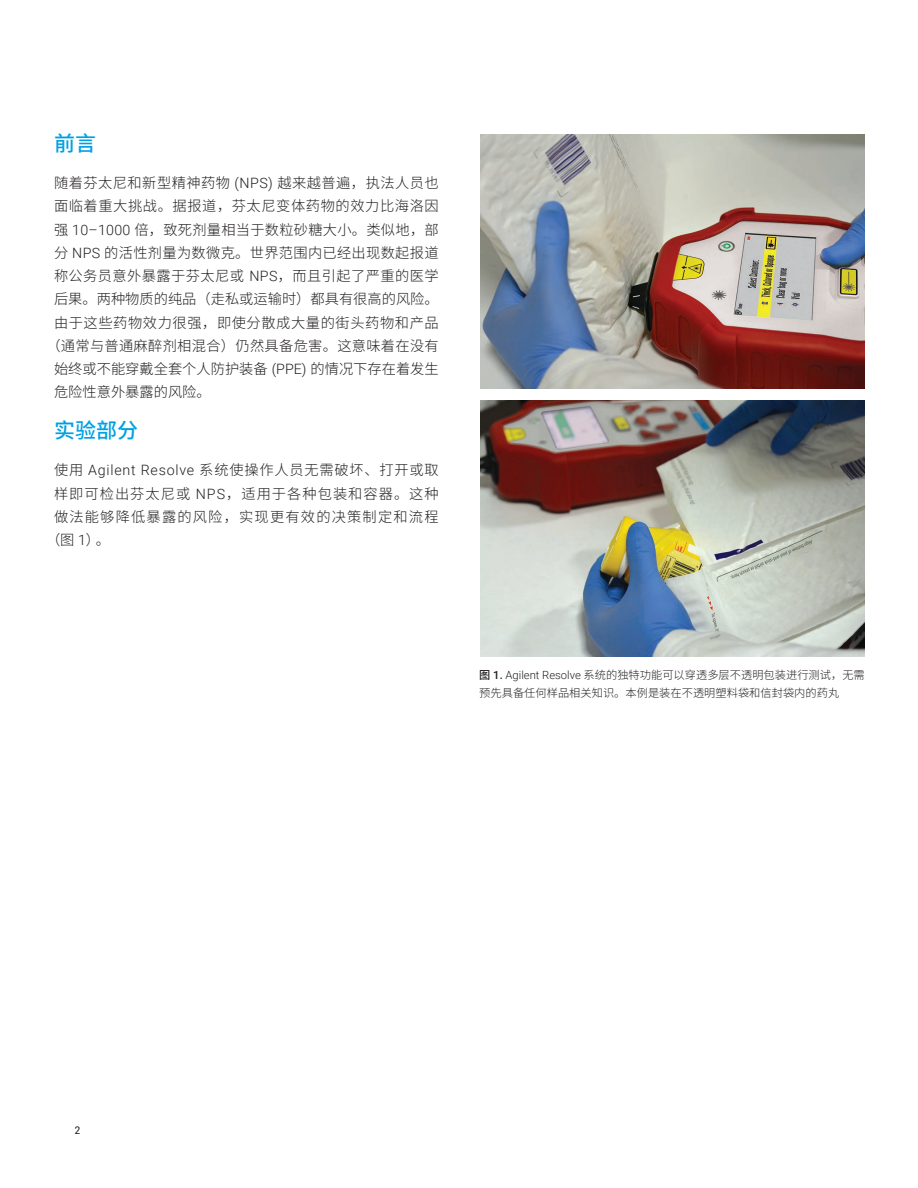
<style>
.page{position:relative;width:918px;height:1188px;background:#fff}
.page>*{position:absolute;margin:0;border:0;box-sizing:border-box;transform-origin:0 0}
.t1{font:500 21px "Noto Sans CJ Ksc";color:#00a1e3}
.t2{font:300 14.25px "Noto Sans CJ Ksc";letter-spacing:.03em;color:#231f20}
.t3{font:300 14.25px "Noto Sans CJ Ksc";color:#231f20}
.t4{font:300 14.25px "Noto Sans CJ Ksc";letter-spacing:.055em;color:#231f20}
.t5{font:300 14.25px "Noto Sans CJ Ksc";letter-spacing:.07em;color:#231f20}
.t6{font:300 14.25px "Noto Sans CJ Ksc";letter-spacing:.085em;color:#231f20}
.t7{font:300 11.25px/18px "Noto Sans CJ Ksc";color:#231f20}
.t8{font:10.5px "Roboto";color:#231f20}
.s1{font-family:"Roboto"}
.s2{font-weight:500}
.s3{font-family:"Roboto";font-weight:500}
</style>
<div class="page">
<img style="left:480px;top:135px;width:385px;height:254px">
<img style="left:480px;top:401px;width:385px;height:256px">
<h1 class="t1" style="left:54px;top:131px;width:43px">前言</h1>
<p class="t2" style="left:54px;top:175px;width:386px">随着芬太尼和新型精神药物 <span class="s1">(NPS)</span> 越来越普遍，执法人员也</p>
<p class="t2" style="left:54px;top:198px;width:386px">面临着重大挑战。据报道，芬太尼变体药物的效力比海洛因</p>
<p class="t2" style="left:54px;top:221px;width:386px">强 <span class="s1">10–1000</span> 倍，致死剂量相当于数粒砂糖大小。类似地，部</p>
<p class="t2" style="left:54px;top:245px;width:386px">分 <span class="s1">NPS</span> 的活性剂量为数微克。世界范围内已经出现数起报道</p>
<p class="t2" style="left:54px;top:268px;width:386px">称公务员意外暴露于芬太尼或 <span class="s1">NPS</span>，而且引起了严重的医学</p>
<p class="t3" style="left:54px;top:291px;width:386px">后果。两种物质的纯品（走私或运输时）都具有很高的风险。</p>
<p class="t2" style="left:54px;top:314px;width:386px">由于这些药物效力很强，即使分散成大量的街头药物和产品</p>
<p class="t2" style="left:46px;top:338px;width:394px">（通常与普通麻醉剂相混合）仍然具备危害。这意味着在没有</p>
<p class="t3" style="left:54px;top:361px;width:386px">始终或不能穿戴全套个人防护装备 <span class="s1">(PPE)</span> 的情况下存在着发生</p>
<p class="t3" style="left:54px;top:384px;width:158px">危险性意外暴露的风险。</p>
<h1 class="t1" style="left:54px;top:419px;width:85px">实验部分</h1>
<p class="t4" style="left:54px;top:462px;width:386px">使用 <span class="s1">Agilent Resolve</span> 系统使操作人员无需破坏、打开或取</p>
<p class="t5" style="left:54px;top:485px;width:386px">样即可检出芬太尼或 <span class="s1">NPS</span>，适用于各种包装和容器。这种</p>
<p class="t6" style="left:54px;top:509px;width:386px">做法能够降低暴露的风险，实现更有效的决策制定和流程</p>
<p class="t2" style="left:46px;top:532px;width:65px">（图 <span class="s1">1</span>）。</p>
<p class="t7" style="left:479px;top:666px;width:387px"><span class="s2">图</span> <span class="s3">1.</span> <span class="s1">Agilent Resolve</span> 系统的独特功能可以穿透多层不透明包装进行测试，无需预先具备任何样品相关知识。本例是装在不透明塑料袋和信封袋内的药丸</p>
<p class="t8" style="left:75px;top:1123px;width:7px">2</p>
</div>
